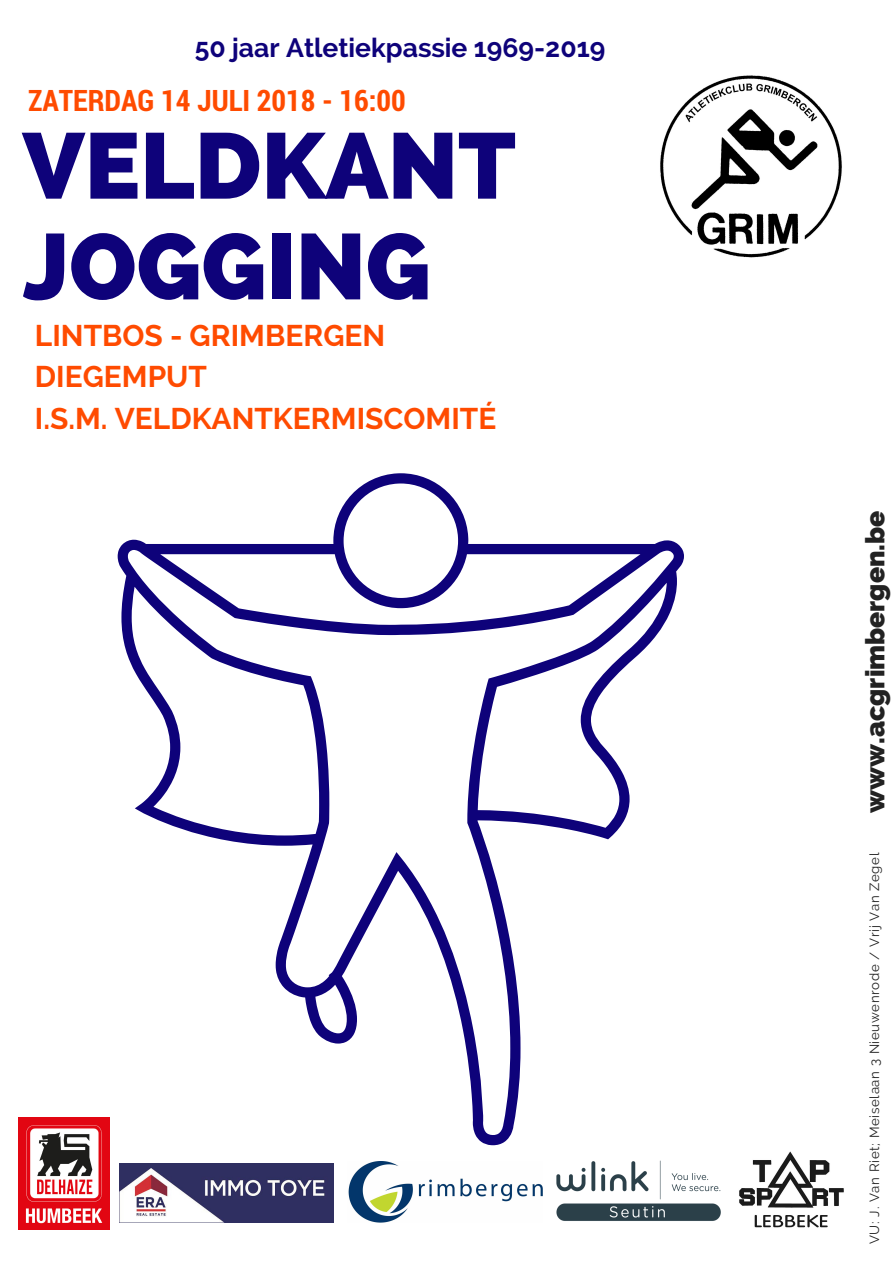
<style>
.page{position:relative;width:894px;height:1264px;background:#fff}
.page>*{position:absolute;margin:0;border:0;box-sizing:border-box;transform-origin:0 0}
.t1{font:800 92.85px "Raleway";color:#0e027a}
.t2{font:800 92.78px "Raleway";color:#0e027a}
.t3{font:700 29.78px/41.6px "Raleway";color:#ff4b00}
.t4{font:700 29.55px "Roboto Condensed";color:#ff4b00}
.t5{font:700 26.47px "Raleway";color:#0e027a}
.t6{font:800 26.47px "Raleway";color:#222}
.t7{font:13.27px "Raleway";letter-spacing:.05em;color:#222}
</style>
<div class="page">
<img style="left:660px;top:75px;width:182px;height:182px">
<img style="left:18px;top:1117px;width:91px;height:112px">
<img style="left:120px;top:1163px;width:214px;height:59px">
<img style="left:739px;top:1151px;width:105px;height:77px">
<img style="left:348px;top:1161px;width:195px;height:61px">
<img style="left:556px;top:1160px;width:165px;height:61px">
<svg style="left:118px;top:473px;width:565px;height:672px"></svg>
<p class="t5" style="left:195px;top:32px;width:412px">50 jaar Atletiekpassie 1969-2019</p>
<p class="t4" style="left:28px;top:80px;width:379px">ZATERDAG 14 JULI 2018 - 16:00</p>
<h1 class="t1" style="left:22px;top:111px;width:495px">VELDKANT</h1>
<h2 class="t2" style="left:22px;top:212px;width:409px">JOGGING</h2>
<p class="t3" style="left:35px;top:314px;width:463px">LINTBOS - GRIMBERGEN<br>DIEGEMPUT<br>I.S.M. VELDKANTKERMISCOMITÉ</p>
<p class="t6" style="left:859px;top:812px;width:303px;rotate:-90deg">www.acgrimbergen.be</p>
<p class="t7" style="left:866px;top:1244px;width:393px;rotate:-90deg">VU: J. Van Riet; Meiselaan 3 Nieuwenrode / Vrij Van Zegel</p>
</div>
